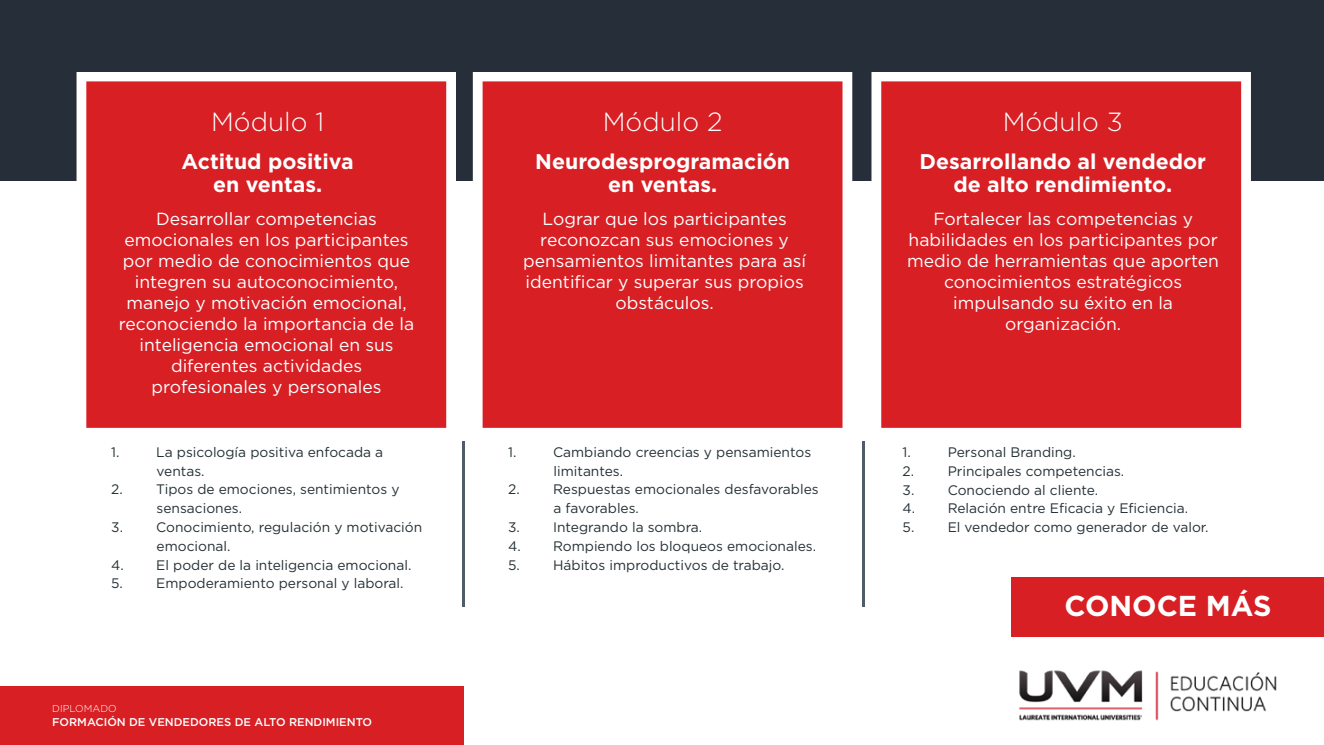
<style>
.page{position:relative;width:1324px;height:745px;background:#fff}
.page>*{position:absolute;margin:0;border:0;box-sizing:border-box;transform-origin:0 0}
.t1{font:700 28.75px "Gotham";color:#fff}
.t2{font:300 26.25px "Gotham";color:#fff}
.t3{font:700 21.25px/22.5px "Gotham";color:#fff;text-align:center}
.t4{font:17.5px/21px "Gotham";color:#fff;text-align:center}
.t5{font:13.75px/18.8px "Gotham";color:#253035}
.t6{font:500 11.25px "Gotham";color:#fff}
.t7{font:300 10px "Gotham";color:#fff}
</style>
<div class="page">
<div style="left:0;top:0;width:1323px;height:180px;background:#262f39"></div>
<svg style="left:473px;top:72px;width:379px;height:356px;background:#da3034"></svg>
<svg style="left:77px;top:72px;width:379px;height:356px;background:#da3034"></svg>
<svg style="left:871px;top:72px;width:379px;height:356px;background:#d93034"></svg>
<div style="left:1011px;top:576px;width:312px;height:59px;background:#d71f24"></div>
<img style="left:1011px;top:635px;width:312px;height:86px">
<div style="left:0;top:686px;width:464px;height:58px;background:#d71f24"></div>
<hr style="left:462px;top:440px;width:2px;height:166px;background:#505c6a">
<hr style="left:862px;top:440px;width:3px;height:166px;background:#505c6a">
<h2 class="t2" style="left:211px;top:105px;width:115px">Módulo 1</h2>
<h3 class="t3" style="left:182px;top:150px;width:173px">Actitud positiva en ventas.</h3>
<h3 class="t3" style="left:535px;top:150px;width:256px">Neurodesprogramación en ventas.</h3>
<p class="t4" style="left:119px;top:207px;width:297px">Desarrollar competencias emocionales en los participantes por medio de conocimientos que integren su autoconocimiento, manejo y motivación emocional, reconociendo la importancia de la inteligencia emocional en sus diferentes actividades profesionales y personales</p>
<h2 class="t2" style="left:603px;top:105px;width:121px">Módulo 2</h2>
<h2 class="t2" style="left:1002px;top:105px;width:122px">Módulo 3</h2>
<h3 class="t3" style="left:919px;top:150px;width:288px">Desarrollando al vendedor de alto rendimiento.</h3>
<p class="t4" style="left:523px;top:207px;width:284px">Lograr que los participantes reconozcan sus emociones y pensamientos limitantes para así identificar y superar sus propios obstáculos.</p>
<p class="t4" style="left:907px;top:207px;width:313px">Fortalecer las competencias y habilidades en los participantes por medio de herramientas que aporten conocimientos estratégicos impulsando su éxito en la organización.</p>
<p class="t5" style="left:111px;top:442px;width:10px">1.</p>
<p class="t5" style="left:156px;top:442px;width:228px">La psicología positiva enfocada a ventas.</p>
<p class="t5" style="left:111px;top:479px;width:13px">2.</p>
<p class="t5" style="left:156px;top:479px;width:245px">Tipos de emociones, sentimientos y sensaciones.</p>
<p class="t5" style="left:111px;top:517px;width:13px">3.</p>
<p class="t5" style="left:156px;top:517px;width:267px">Conocimiento, regulación y motivación emocional.</p>
<p class="t5" style="left:111px;top:554px;width:301px">4. El poder de la inteligencia emocional.<br>5.</p>
<p class="t5" style="left:156px;top:573px;width:249px">Empoderamiento personal y laboral.</p>
<p class="t7" style="left:52px;top:702px;width:66px">DIPLOMADO</p>
<p class="t6" style="left:52px;top:714px;width:321px">FORMACIÓN DE VENDEDORES DE ALTO RENDIMIENTO</p>
<p class="t5" style="left:508px;top:442px;width:10px">1.</p>
<p class="t5" style="left:553px;top:442px;width:259px">Cambiando creencias y pensamientos limitantes.</p>
<p class="t5" style="left:508px;top:479px;width:13px">2.</p>
<p class="t5" style="left:553px;top:479px;width:267px">Respuestas emocionales desfavorables a favorables.</p>
<p class="t5" style="left:508px;top:517px;width:13px">3.</p>
<p class="t5" style="left:553px;top:517px;width:151px">Integrando la sombra.</p>
<p class="t5" style="left:508px;top:536px;width:309px">4. Rompiendo los bloqueos emocionales.<br>5.</p>
<p class="t5" style="left:553px;top:554px;width:233px">Hábitos improductivos de trabajo.</p>
<p class="t5" style="left:902px;top:442px;width:10px">1.</p>
<p class="t5" style="left:947px;top:442px;width:130px">Personal Branding.</p>
<p class="t5" style="left:902px;top:461px;width:13px">2.</p>
<p class="t5" style="left:947px;top:461px;width:178px">Principales competencias.</p>
<p class="t5" style="left:902px;top:479px;width:13px">3.</p>
<p class="t5" style="left:947px;top:479px;width:152px">Conociendo al cliente.</p>
<p class="t5" style="left:902px;top:498px;width:287px">4. Relación entre Eficacia y Eficiencia.<br>5.</p>
<p class="t5" style="left:947px;top:517px;width:262px">El vendedor como generador de valor.</p>
<h1 class="t1" style="left:1064px;top:586px;width:209px">CONOCE MÁS</h1>
</div>
